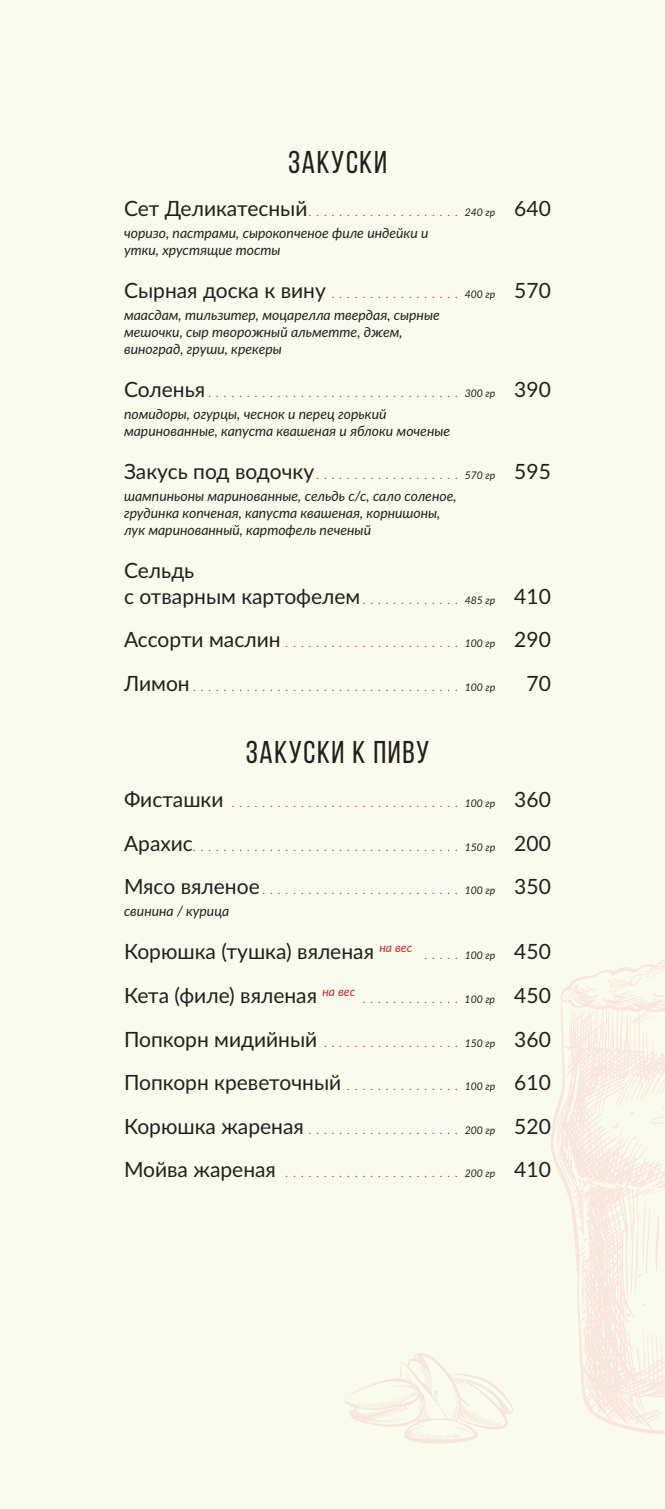
<style>
.page{position:relative;width:665px;height:1509px;background:#fff}
.page>*{position:absolute;margin:0;border:0;box-sizing:border-box;transform-origin:0 0}
.t1{font:31.5px "Bebas Neue";letter-spacing:.05em;color:#231f20}
.t2{font:21px/25.2px "Lato";color:#231f20}
.t3{font:italic 14px/16.8px "Lato";color:#231f20}
.t4{font:italic 10.5px "Lato";color:#d1232a}
.s1{font-style:normal;font-size:21px;color:#231f20}
.s2{color:#231f20}
.s3{font-style:italic;font-size:10.5px;color:#d1232a}
.s4{font-style:italic;font-size:10.5px}
</style>
<div class="page">
<div style="left:0;top:0;width:665px;height:1508px;background:#f9fbee"></div>
<svg style="left:551px;top:959px;width:114px;height:475px"></svg>
<svg style="left:612px;top:1122px;width:6px;height:6px"></svg>
<svg style="left:641px;top:1302px;width:4px;height:4px"></svg>
<svg style="left:630px;top:1111px;width:4px;height:3px"></svg>
<svg style="left:660px;top:1051px;width:4px;height:6px"></svg>
<svg style="left:626px;top:1313px;width:4px;height:3px"></svg>
<svg style="left:649px;top:1097px;width:16px;height:29px"></svg>
<svg style="left:567px;top:1070px;width:3px;height:4px"></svg>
<svg style="left:582px;top:1328px;width:4px;height:4px"></svg>
<svg style="left:581px;top:1305px;width:5px;height:16px"></svg>
<svg style="left:615px;top:1415px;width:34px;height:11px"></svg>
<svg style="left:558px;top:1120px;width:7px;height:3px"></svg>
<svg style="left:560px;top:1136px;width:4px;height:3px"></svg>
<svg style="left:627px;top:1396px;width:6px;height:7px"></svg>
<svg style="left:588px;top:1391px;width:4px;height:3px"></svg>
<svg style="left:631px;top:1366px;width:4px;height:4px"></svg>
<svg style="left:570px;top:1092px;width:4px;height:4px"></svg>
<svg style="left:568px;top:967px;width:97px;height:57px"></svg>
<svg style="left:662px;top:1065px;width:3px;height:5px"></svg>
<svg style="left:573px;top:1136px;width:92px;height:159px"></svg>
<svg style="left:604px;top:1072px;width:8px;height:6px"></svg>
<svg style="left:576px;top:1047px;width:9px;height:9px"></svg>
<svg style="left:582px;top:1341px;width:8px;height:7px"></svg>
<svg style="left:558px;top:1152px;width:8px;height:9px"></svg>
<svg style="left:345px;top:1353px;width:168px;height:90px"></svg>
<h1 class="t1" style="left:288px;top:145px;width:100px">ЗАКУСКИ</h1>
<p class="t4" style="left:124px;top:205px;width:428px"><span class="s1">Сет Деликатесный</span>.................... <span class="s2">240 гр</span> <span class="s1">640</span></p>
<h3 class="t3" style="left:124px;top:224px;width:306px">чоризо, пастрами, сырокопченое филе индейки и утки, хрустящие тосты</h3>
<h2 class="t2" style="left:124px;top:277px;width:428px">Сырная доска к вину<span class="s3">.................</span> <span class="s4">400 гр</span> 570</h2>
<h3 class="t3" style="left:124px;top:306px;width:317px">маасдам, тильзитер, моцарелла твердая, сырные мешочки, сыр творожный альметте, джем, виноград, груши, крекеры</h3>
<p class="t4" style="left:124px;top:386px;width:428px"><span class="s1">Соленья</span>................................. <span class="s2">300 гр</span> <span class="s1">390</span></p>
<h3 class="t3" style="left:124px;top:405px;width:328px">помидоры, огурцы, чеснок и перец горький маринованные, капуста квашеная и яблоки моченые</h3>
<h2 class="t2" style="left:124px;top:458px;width:428px">Закусь под водочку<span class="s3">...................</span> <span class="s4">570 гр</span> 595</h2>
<h3 class="t3" style="left:124px;top:487px;width:334px">шампиньоны маринованные, сельдь с/с, сало соленое, грудинка копченая, капуста квашеная, корнишоны, лук маринованный, картофель печеный</h3>
<h2 class="t2" style="left:124px;top:557px;width:428px">Сельдь<br>с отварным картофелем <span class="s3">. . . . . . . . . . . . .</span> <span class="s4">485 гр</span> 410</h2>
<p class="t4" style="left:124px;top:636px;width:428px"><span class="s1">Ассорти маслин</span>....................... <span class="s2">100 гр</span> <span class="s1">290</span></p>
<p class="t4" style="left:124px;top:679px;width:372px"><span class="s1">Лимон</span>................................... <span class="s2">100 гр</span></p>
<h2 class="t2" style="left:526px;top:669px;width:26px">70</h2>
<h1 class="t1" style="left:246px;top:735px;width:185px">ЗАКУСКИ К ПИВУ</h1>
<p class="t4" style="left:124px;top:795px;width:428px"><span class="s1">Фисташки</span> .............................. <span class="s2">100 гр</span> <span class="s1">360</span></p>
<p class="t4" style="left:124px;top:839px;width:428px"><span class="s1">Арахис</span>................................... <span class="s2">150 гр</span> <span class="s1">200</span></p>
<p class="t4" style="left:124px;top:882px;width:428px"><span class="s1">Мясо вяленое</span>.......................... <span class="s2">100 гр</span> <span class="s1">350</span></p>
<h3 class="t3" style="left:124px;top:901px;width:107px">свинина / курица</h3>
<h2 class="t2" style="left:124px;top:938px;width:290px">Корюшка (тушка) вяленая <sup>на</sup> <sup>вес</sup></h2>
<p class="t4" style="left:425px;top:948px;width:128px">..... <span class="s2">100 гр</span> <span class="s1">450</span></p>
<h2 class="t2" style="left:124px;top:981px;width:233px">Кета (филе) вяленая <sup>на</sup> <sup>вес</sup></h2>
<p class="t4" style="left:363px;top:991px;width:189px">............. <span class="s2">100 гр</span> <span class="s1">450</span></p>
<h2 class="t2" style="left:124px;top:1016px;width:428px;line-height:43.6px">Попкорн мидийный <span class="s3">..................</span> <span class="s4">150 гр</span> 360<br>Попкорн креветочный <span class="s3">. . . . . . . . . . . . . . .</span> <span class="s4">100 гр</span> 610</h2>
<p class="t4" style="left:124px;top:1122px;width:428px"><span class="s1">Корюшка жареная</span>.................... <span class="s2">200 гр</span> <span class="s1">520</span></p>
<p class="t4" style="left:124px;top:1165px;width:428px"><span class="s1">Мойва жареная</span> ....................... <span class="s2">200 гр</span> <span class="s1">410</span></p>
</div>
